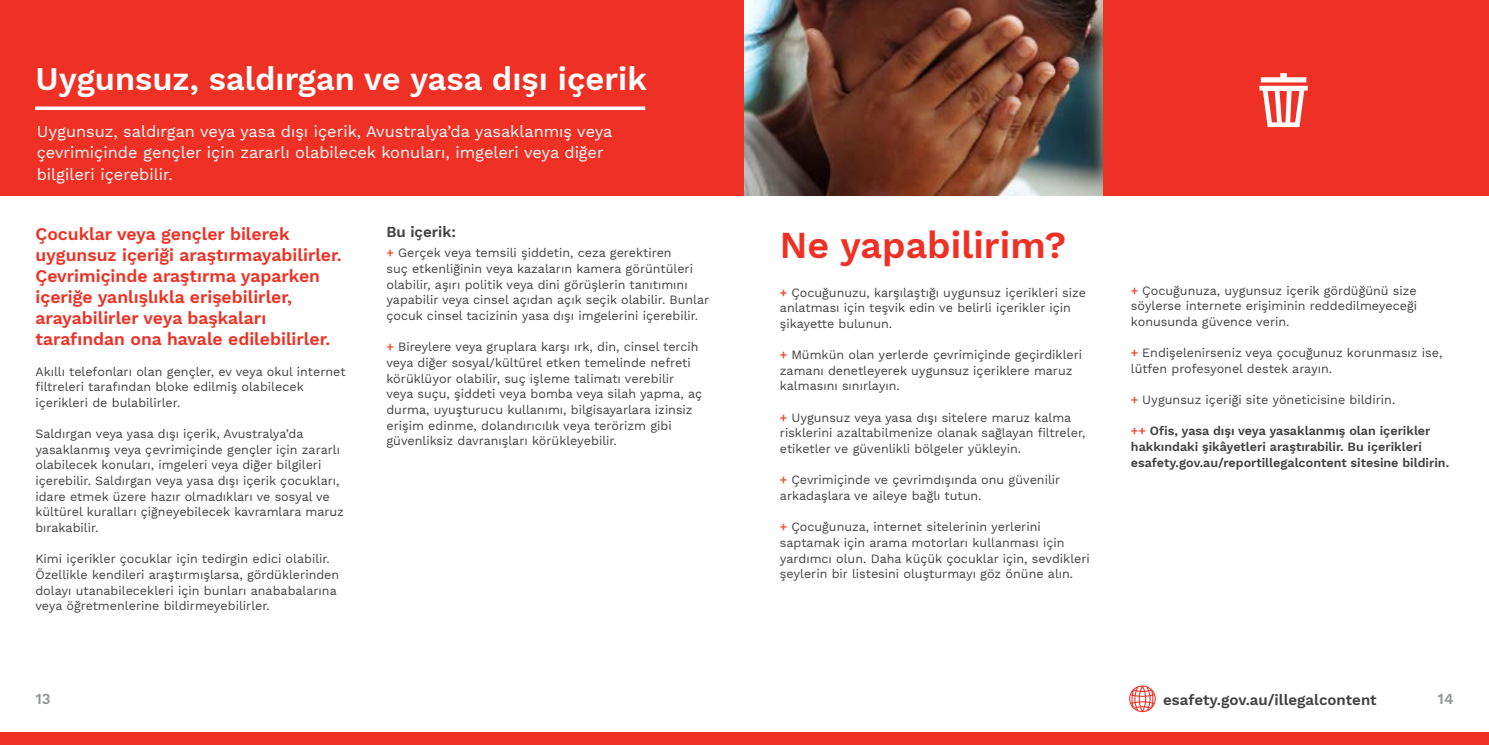
<style>
.page{position:relative;width:1489px;height:745px;background:#fff}
.page>*{position:absolute;margin:0;border:0;box-sizing:border-box;transform-origin:0 0}
.t1{font:600 37.5px "Work Sans";color:#ee3124}
.t2{font:600 32.5px "Work Sans";color:#fff}
.t3{font:600 17.5px/21px "Work Sans";color:#ee3124}
.t4{font:16.25px/21.2px "Work Sans";color:#fff}
.t5{font:600 15px "Work Sans";color:#414042}
.t6{font:600 15px "Work Sans";color:#939598}
.t7{font:12.5px/15.6px "Work Sans";color:#414042}
.t8{font:600 12.5px/15.6px "Work Sans";color:#414042}
.s1{font-weight:600;color:#f04d30}
.s2{color:#f04d30}
</style>
<div class="page">
<div style="left:0;top:0;width:1488px;height:195px;background:#ee3124"></div>
<div style="left:0;top:731px;width:1488px;height:13px;background:#ee3124"></div>
<svg style="left:35px;top:106px;width:610px;height:4px;background:#fce5e4"></svg>
<svg style="left:1129px;top:685px;width:26px;height:26px"></svg>
<svg style="left:1259px;top:73px;width:48px;height:54px"></svg>
<img style="left:744px;top:0;width:358px;height:195px">
<h2 class="t2" style="left:35px;top:59px;width:613px">Uygunsuz, saldırgan ve yasa dışı içerik</h2>
<h3 class="t4" style="left:37px;top:122px;width:577px">Uygunsuz, saldırgan veya yasa dışı içerik, Avustralya’da yasaklanmış veya çevrimiçinde gençler için zararlı olabilecek konuları, imgeleri veya diğer bilgileri içerebilir.</h3>
<h3 class="t3" style="left:35px;top:224px;width:308px">Çocuklar veya gençler bilerek uygunsuz içeriği araştırmayabilirler.<br>Çevrimiçinde araştırma yaparken içeriğe yanlışlıkla erişebilirler, arayabilirler veya başkaları tarafından ona havale edilebilirler.</h3>
<p class="t7" style="left:35px;top:364px;width:311px">Akıllı telefonları olan gençler, ev veya okul internet filtreleri tarafından bloke edilmiş olabilecek içerikleri de bulabilirler.</p>
<p class="t7" style="left:35px;top:426px;width:310px">Saldırgan veya yasa dışı içerik, Avustralya’da yasaklanmış veya çevrimiçinde gençler için zararlı olabilecek konuları, imgeleri veya diğer bilgileri içerebilir. Saldırgan veya yasa dışı içerik çocukları, idare etmek üzere hazır olmadıkları ve sosyal ve kültürel kuralları çiğneyebilecek kavramlara maruz bırakabilir.</p>
<p class="t7" style="left:35px;top:551px;width:305px">Kimi içerikler çocuklar için tedirgin edici olabilir.<br>Özellikle kendileri araştırmışlarsa, gördüklerinden dolayı utanabilecekleri için bunları anababalarına veya öğretmenlerine bildirmeyebilirler.</p>
<p class="t5" style="left:386px;top:223px;width:71px">Bu içerik:</p>
<p class="t7" style="left:386px;top:246px;width:324px"><span class="s1">+</span> Gerçek veya temsili şiddetin, ceza gerektiren<br>suç etkenliğinin veya kazaların kamera görüntüleri olabilir, aşırı politik veya dini görüşlerin tanıtımını yapabilir veya cinsel açıdan açık seçik olabilir. Bunlar çocuk cinsel tacizinin yasa dışı imgelerini içerebilir.</p>
<p class="t7" style="left:386px;top:339px;width:317px"><span class="s1">+</span> Bireylere veya gruplara karşı ırk, din, cinsel tercih veya diğer sosyal/kültürel etken temelinde nefreti körüklüyor olabilir, suç işleme talimatı verebilir veya suçu, şiddeti veya bomba veya silah yapma, aç durma, uyuşturucu kullanımı, bilgisayarlara izinsiz erişim edinme, dolandırıcılık veya terörizm gibi güvenliksiz davranışları körükleyebilir.</p>
<h1 class="t1" style="left:780px;top:223px;width:288px">Ne yapabilirim?</h1>
<p class="t7" style="left:780px;top:285px;width:307px"><span class="s1">+</span> Çocuğunuzu, karşılaştığı uygunsuz içerikleri size anlatması için teşvik edin ve belirli içerikler için şikayette bulunun.</p>
<p class="t7" style="left:780px;top:347px;width:304px"><span class="s1">+</span> Mümkün olan yerlerde çevrimiçinde geçirdikleri zamanı denetleyerek uygunsuz içeriklere maruz kalmasını sınırlayın.</p>
<p class="t7" style="left:780px;top:410px;width:307px"><span class="s1">+</span> Uygunsuz veya yasa dışı sitelere maruz kalma risklerini azaltabilmenize olanak sağlayan filtreler, etiketler ve güvenlikli bölgeler yükleyin.</p>
<p class="t7" style="left:780px;top:472px;width:282px"><span class="s1">+</span> Çevrimiçinde ve çevrimdışında onu güvenilir arkadaşlara ve aileye bağlı tutun.</p>
<p class="t7" style="left:780px;top:519px;width:311px"><span class="s1">+</span> Çocuğunuza, internet sitelerinin yerlerini saptamak için arama motorları kullanması için yardımcı olun. Daha küçük çocuklar için, sevdikleri şeylerin bir listesini oluşturmayı göz önüne alın.</p>
<p class="t7" style="left:1130px;top:283px;width:288px;text-align:justify"><span class="s1">+</span> Çocuğunuza, uygunsuz içerik gördüğünü size söylerse internete erişiminin reddedilmeyeceği konusunda güvence verin.</p>
<p class="t7" style="left:1130px;top:345px;width:313px"><span class="s1">+</span> Endişelenirseniz veya çocuğunuz korunmasız ise, lütfen profesyonel destek arayın.</p>
<p class="t7" style="left:1130px;top:392px;width:266px"><span class="s1">+</span> Uygunsuz içeriği site yöneticisine bildirin.</p>
<p class="t8" style="left:1130px;top:423px;width:320px"><span class="s2">++</span> Ofis, yasa dışı veya yasaklanmış olan içerikler hakkındaki şikâyetleri araştırabilir. Bu içerikleri esafety.gov.au/reportillegalcontent sitesine bildirin.</p>
<p class="t5" style="left:1163px;top:690px;width:215px">esafety.gov.au/illegalcontent</p>
<p class="t6" style="left:35px;top:690px;width:17px">13</p>
<p class="t6" style="left:1437px;top:690px;width:17px">14</p>
</div>
